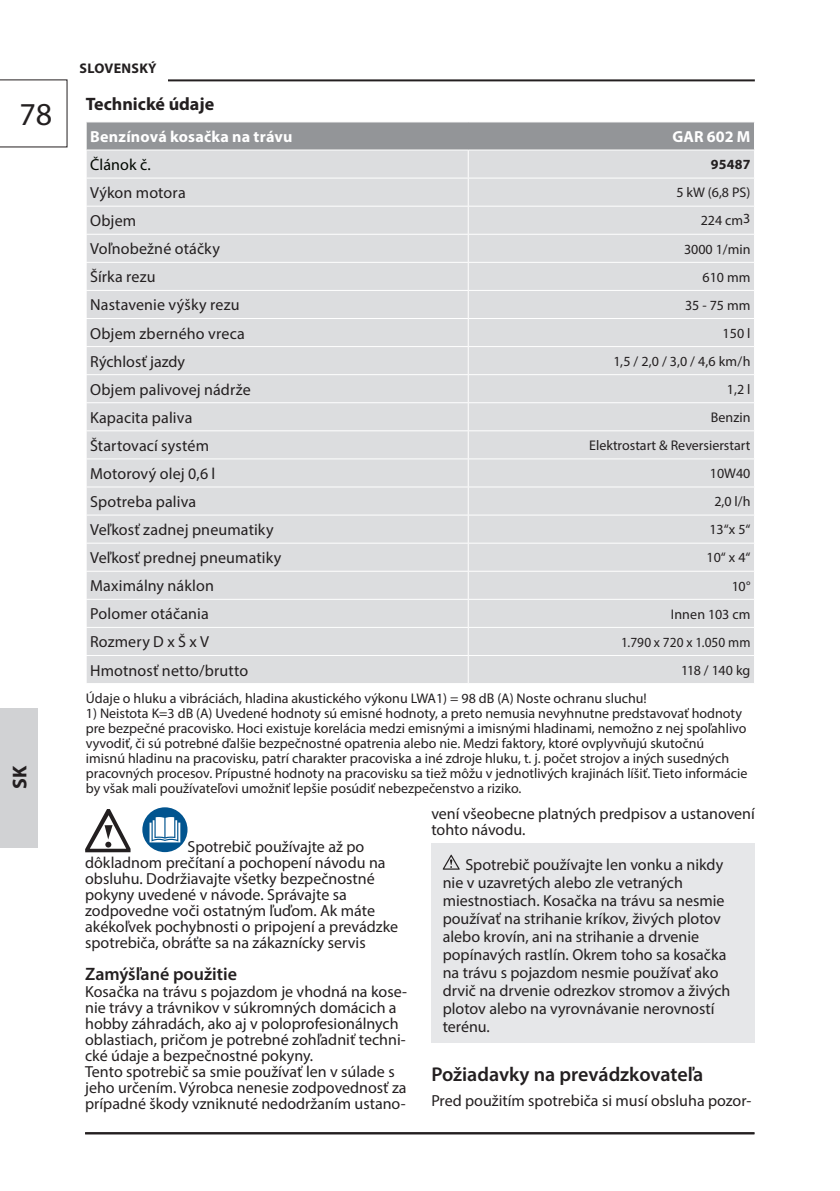
<style>
.page{position:relative;width:840px;height:1191px;background:#fff}
.page>*{position:absolute;margin:0;border:0;box-sizing:border-box;transform-origin:0 0}
.t1{font:32px "Myriad Pro";color:#231f20}
.t2{font:600 20px "Myriad Pro";color:#231f20}
.t3{font:700 20px "Myriad Pro";color:#231f20}
.t4{font:600 18px "Myriad Pro";color:#231f20}
.t5{font:700 18px "Myriad Pro";color:#231f20}
.t6{font:16px/16px "Myriad Pro";color:#231f20}
.t7{font:700 16px "Myriad Pro";letter-spacing:.015em;color:#fff}
.t8{font:16px "Myriad Pro";letter-spacing:.005em;color:#000700}
.t9{font:14px/15px "Myriad Pro";color:#231f20}
.t10{font:14px "Myriad Pro";color:#231f20;scale:.95 1}
.t11{font:700 14px "Myriad Pro";letter-spacing:.02em;color:#231f20}
</style>
<div class="page">
<hr style="left:85px;top:1132px;width:669px;height:2px;background:#231f20">
<hr style="left:85px;top:79px;width:669px;height:2px;background:#231f20">
<svg style="left:0;top:79px;width:68px;height:69px"></svg>
<div style="left:0;top:708px;width:38px;height:138px;background:#d1d2d4"></div>
<svg style="left:85px;top:809px;width:45px;height:43px"></svg>
<div style="left:142px;top:807px;width:45px;height:45px;background:#01548f;border-radius:50%"></div>
<svg style="left:149px;top:817px;width:31px;height:25px"></svg>
<div style="left:431px;top:843px;width:323px;height:200px;background:#e6e7e9"></div>
<svg style="left:442px;top:854px;width:17px;height:15px"></svg>
<svg style="left:86px;top:122px;width:668px;height:561px;background:#d9dadc"></svg>
<div style="left:68px;top:51px;width:100px;height:37px;background:#fff"></div>
<h1 class="t1" style="left:19px;top:95px;width:34px">78</h1>
<p class="t3" style="left:7px;top:789px;width:25px;rotate:-90deg">SK</p>
<p class="t11" style="left:80px;top:59px;width:78px">SLOVENSKÝ</p>
<p class="t5" style="left:86px;top:92px;width:130px">Technické údaje</p>
<p class="t7" style="left:90px;top:126px;width:204px">Benzínová kosačka na trávu</p>
<p class="t7" style="left:672px;top:126px;width:80px">GAR 602 M</p>
<p class="t8" style="left:90px;top:155px;width:62px">Článok č.</p>
<p class="t11" style="left:710px;top:155px;width:41px">95487</p>
<p class="t6" style="left:90px;top:184px;width:97px">Výkon motora</p>
<p class="t9" style="left:676px;top:185px;width:76px">5 kW (6,8 PS)</p>
<p class="t6" style="left:90px;top:213px;width:48px">Objem</p>
<p class="t9" style="left:700px;top:213px;width:51px">224 cm3</p>
<p class="t6" style="left:90px;top:241px;width:131px">Voľnobežné otáčky</p>
<p class="t9" style="left:683px;top:241px;width:68px">3000 1/min</p>
<p class="t6" style="left:90px;top:269px;width:67px">Šírka rezu</p>
<p class="t9" style="left:702px;top:269px;width:49px">610 mm</p>
<p class="t6" style="left:90px;top:297px;width:151px">Nastavenie výšky rezu</p>
<p class="t9" style="left:684px;top:297px;width:67px">35 - 75 mm</p>
<p class="t6" style="left:90px;top:325px;width:156px">Objem zberného vreca</p>
<p class="t9" style="left:722px;top:325px;width:29px">150 l</p>
<p class="t6" style="left:90px;top:353px;width:96px">Rýchlosť jazdy</p>
<p class="t9" style="left:613px;top:353px;width:138px">1,5 / 2,0 / 3,0 / 4,6 km/h</p>
<p class="t6" style="left:90px;top:381px;width:162px">Objem palivovej nádrže</p>
<p class="t9" style="left:726px;top:381px;width:25px">1,2 l</p>
<p class="t6" style="left:90px;top:409px;width:104px">Kapacita paliva</p>
<p class="t9" style="left:710px;top:409px;width:41px">Benzin</p>
<p class="t6" style="left:90px;top:437px;width:120px">Štartovací systém</p>
<p class="t9" style="left:589px;top:438px;width:163px">Elektrostart &amp; Reversierstart</p>
<p class="t6" style="left:90px;top:465px;width:127px">Motorový olej 0,6 l</p>
<p class="t9" style="left:709px;top:466px;width:42px">10W40</p>
<p class="t6" style="left:90px;top:493px;width:108px">Spotreba paliva</p>
<p class="t9" style="left:714px;top:494px;width:38px">2,0 l/h</p>
<p class="t6" style="left:90px;top:521px;width:185px">Veľkosť zadnej pneumatiky</p>
<p class="t9" style="left:709px;top:522px;width:42px">13“x 5“</p>
<p class="t6" style="left:90px;top:549px;width:193px">Veľkosť prednej pneumatiky</p>
<p class="t9" style="left:706px;top:550px;width:45px">10“ x 4“</p>
<p class="t6" style="left:90px;top:577px;width:125px">Maximálny náklon</p>
<p class="t9" style="left:731px;top:578px;width:20px">10°</p>
<p class="t6" style="left:90px;top:606px;width:120px">Polomer otáčania</p>
<p class="t9" style="left:670px;top:606px;width:81px">Innen 103 cm</p>
<p class="t6" style="left:90px;top:634px;width:120px">Rozmery D x Š x V</p>
<p class="t10" style="left:621px;top:633px;width:137px">1.790 x 720 x 1.050 mm</p>
<p class="t6" style="left:90px;top:662px;width:160px">Hmotnosť netto/brutto</p>
<p class="t9" style="left:680px;top:662px;width:71px">118 / 140 kg</p>
<p class="t9" style="left:86px;top:690px;width:562px">Údaje o hluku a vibráciách, hladina akustického výkonu LWA1) = 98 dB (A) Noste ochranu sluchu!</p>
<p class="t9" style="left:86px;top:705px;width:662px">1) Neistota K=3 dB (A) Uvedené hodnoty sú emisné hodnoty, a preto nemusia nevyhnutne predstavovať hodnoty pre bezpečné pracovisko. Hoci existuje korelácia medzi emisnými a imisnými hladinami, nemožno z nej spoľahlivo vyvodiť, či sú potrebné ďalšie bezpečnostné opatrenia alebo nie. Medzi faktory, ktoré ovplyvňujú skutočnú<br>imisnú hladinu na pracovisku, patrí charakter pracoviska a iné zdroje hluku, t. j. počet strojov a iných susedných pracovných procesov. Prípustné hodnoty na pracovisku sa tiež môžu v jednotlivých krajinách líšiť. Tieto informácie by však mali používateľovi umožniť lepšie posúdiť nebezpečenstvo a riziko.</p>
<p class="t6" style="left:85px;top:839px;width:314px;text-indent:102px">Spotrebič používajte až po dôkladnom prečítaní a pochopení návodu na obsluhu. Dodržiavajte všetky bezpečnostné pokyny uvedené v návode. Správajte sa zodpovedne voči ostatným ľuďom. Ak máte akékoľvek pochybnosti o pripojení a prevádzke spotrebiča, obráťte sa na zákaznícky servis</p>
<p class="t4" style="left:85px;top:963px;width:153px">Zamýšľané použitie</p>
<p class="t6" style="left:85px;top:983px;width:323px">Kosačka na trávu s pojazdom je vhodná na kose&shy;nie trávy a trávnikov v súkromných domácich a hobby záhradách, ako aj v poloprofesionálnych oblastiach, pričom je potrebné zohľadniť techni&shy;cké údaje a bezpečnostné pokyny.<br>Tento spotrebič sa smie používať len v súlade s jeho určením. Výrobca nenesie zodpovednosť za prípadné škody vzniknuté nedodržaním ustano-</p>
<p class="t6" style="left:431px;top:805px;width:325px">vení všeobecne platných predpisov a ustanovení tohto návodu.</p>
<p class="t6" style="left:442px;top:855px;width:289px;line-height:18px;text-indent:23px">Spotrebič používajte len vonku a nikdy nie v uzavretých alebo zle vetraných miestnostiach. Kosačka na trávu sa nesmie používať na strihanie kríkov, živých plotov alebo krovín, ani na strihanie a drvenie popínavých rastlín. Okrem toho sa kosačka na trávu s pojazdom nesmie používať ako drvič na drvenie odrezkov stromov a živých plotov alebo na vyrovnávanie nerovností terénu.</p>
<p class="t2" style="left:431px;top:1061px;width:273px">Požiadavky na prevádzkovateľa</p>
<p class="t6" style="left:431px;top:1092px;width:321px">Pred použitím spotrebiča si musí obsluha pozor-</p>
</div>
